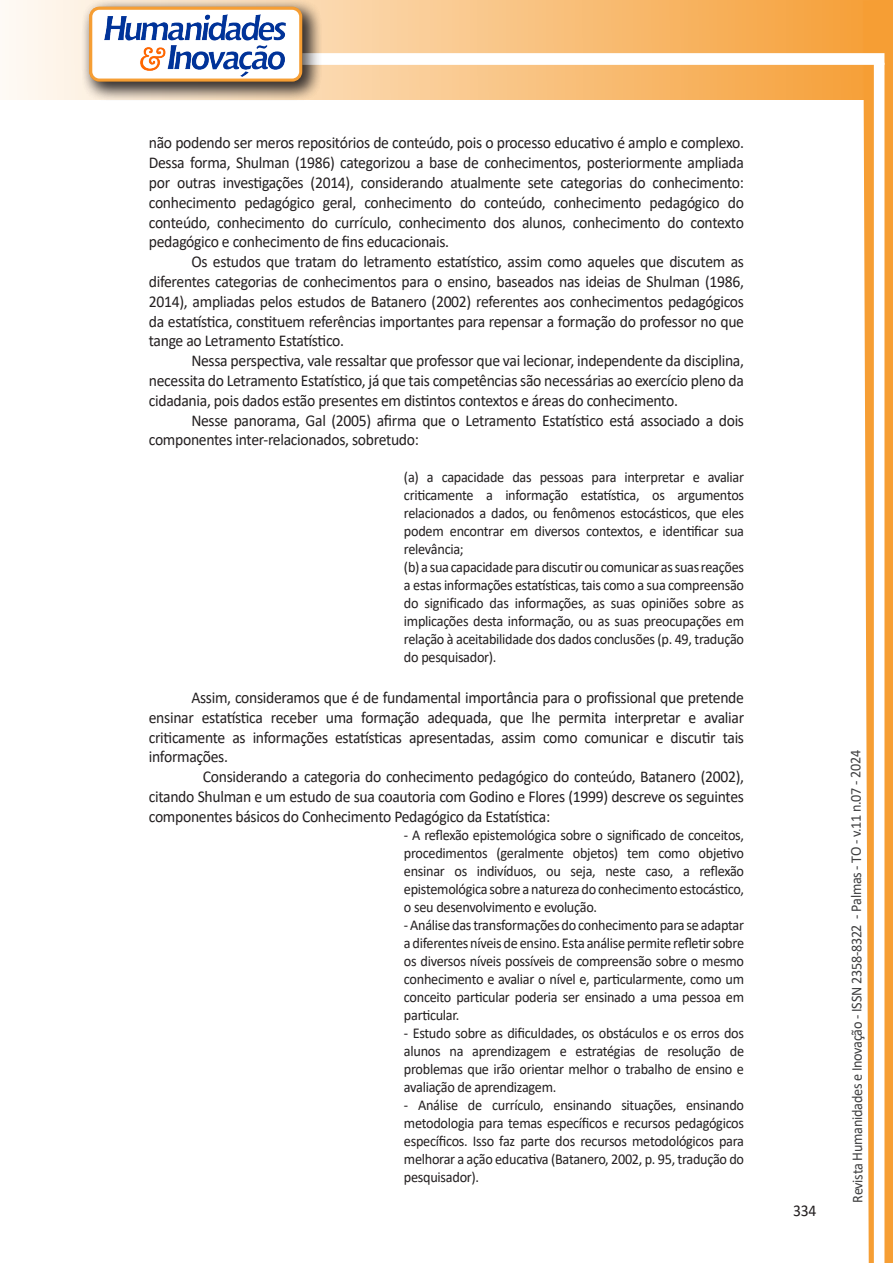
<style>
.page{position:relative;width:893px;height:1263px;background:#fff}
.page>*{position:absolute;margin:0;border:0;box-sizing:border-box;transform-origin:0 0}
.texto{font:16.5px/19.8px "Calibri";letter-spacing:-.02em;color:#231f20;text-align:justify;scale:.95 1}
.citacao{font:15px/18px "Calibri";letter-spacing:-.02em;color:#231f20;text-align:justify;scale:.95 1}
.t1{font:15px "Calibri";letter-spacing:-.025em;color:#3e3e3f;scale:.95 1}
</style>
<div class="page">
<svg style="left:5px;top:0;width:858px;height:100px;background:#f9c484"></svg>
<div style="left:302px;top:53px;width:582px;height:12px;background:#fff;border:2px solid #fff"></div>
<svg style="left:863px;top:0;width:30px;height:1263px"></svg>
<div style="left:81px;top:0;width:241px;height:102px;background:#231f20;opacity:.75"></div>
<div style="left:91px;top:8px;width:210px;height:72px;background:#fff;border-radius:9px"></div>
<img style="left:104px;top:14px;width:181px;height:62px">
<div style="left:89px;top:7px;width:213px;height:75px;border:3px solid #f69e34;border-radius:9px"></div>
<p class="texto" style="left:149px;top:133px;width:628px">não podendo ser meros repositórios de conteúdo, pois o processo educativo é amplo e complexo.<br>Dessa forma, Shulman (1986) categorizou a base de conhecimentos, posteriormente ampliada por outras investigações (2014), considerando atualmente sete categorias do conhecimento: conhecimento pedagógico geral, conhecimento do conteúdo, conhecimento pedagógico do conteúdo, conhecimento do currículo, conhecimento dos alunos, conhecimento do contexto pedagógico e conhecimento de fins educacionais.</p>
<p class="texto" style="left:149px;top:251px;width:628px;text-indent:43px">Os estudos que tratam do letramento estatístico, assim como aqueles que discutem as diferentes categorias de conhecimentos para o ensino, baseados nas ideias de Shulman (1986, 2014), ampliadas pelos estudos de Batanero (2002) referentes aos conhecimentos pedagógicos da estatística, constituem referências importantes para repensar a formação do professor no que tange ao Letramento Estatístico.</p>
<p class="texto" style="left:149px;top:350px;width:628px;text-indent:43px">Nessa perspectiva, vale ressaltar que professor que vai lecionar, independente da disciplina, necessita do Letramento Estatístico, já que tais competências são necessárias ao exercício pleno da cidadania, pois dados estão presentes em distintos contextos e áreas do conhecimento.</p>
<p class="texto" style="left:149px;top:410px;width:628px;text-indent:43px">Nesse panorama, Gal (2005) afirma que o Letramento Estatístico está associado a dois componentes inter-relacionados, sobretudo:</p>
<p class="citacao" style="left:404px;top:467px;width:360px">(a) a capacidade das pessoas para interpretar e avaliar criticamente a informação estatística, os argumentos relacionados a dados, ou fenômenos estocásticos, que eles podem encontrar em diversos contextos, e identificar sua relevância;</p>
<p class="citacao" style="left:404px;top:557px;width:360px">(b) a sua capacidade para discutir ou comunicar as suas reações a estas informações estatísticas, tais como a sua compreensão do significado das informações, as suas opiniões sobre as implicações desta informação, ou as suas preocupações em relação à aceitabilidade dos dados conclusões (p. 49, tradução do pesquisador).</p>
<p class="texto" style="left:149px;top:687px;width:628px;text-indent:43px">Assim, consideramos que é de fundamental importância para o profissional que pretende ensinar estatística receber uma formação adequada, que lhe permita interpretar e avaliar criticamente as informações estatísticas apresentadas, assim como comunicar e discutir tais informações.</p>
<p class="texto" style="left:149px;top:766px;width:628px;text-indent:54px">Considerando a categoria do conhecimento pedagógico do conteúdo, Batanero (2002), citando Shulman e um estudo de sua coautoria com Godino e Flores (1999) descreve os seguintes componentes básicos do Conhecimento Pedagógico da Estatística:</p>
<p class="citacao" style="left:404px;top:825px;width:360px">- A reflexão epistemológica sobre o significado de conceitos, procedimentos (geralmente objetos) tem como objetivo ensinar os indivíduos, ou seja, neste caso, a reflexão epistemológica sobre a natureza do conhecimento estocástico, o seu desenvolvimento e evolução.</p>
<p class="citacao" style="left:404px;top:915px;width:360px">- Análise das transformações do conhecimento para se adaptar a diferentes níveis de ensino. Esta análise permite refletir sobre os diversos níveis possíveis de compreensão sobre o mesmo conhecimento e avaliar o nível e, particularmente, como um conceito particular poderia ser ensinado a uma pessoa em particular.</p>
<p class="citacao" style="left:404px;top:1023px;width:359px">- Estudo sobre as dificuldades, os obstáculos e os erros dos alunos na aprendizagem e estratégias de resolução de problemas que irão orientar melhor o trabalho de ensino e avaliação de aprendizagem.</p>
<p class="citacao" style="left:404px;top:1095px;width:360px">- Análise de currículo, ensinando situações, ensinando metodologia para temas específicos e recursos pedagógicos específicos. Isso faz parte dos recursos metodológicos para melhorar a ação educativa (Batanero, 2002, p. 95, tradução do pesquisador).</p>
<p class="texto" style="left:793px;top:1200px;width:26px">334</p>
<p class="t1" style="left:846px;top:1203px;width:478px;rotate:-90deg">Revista Humanidades e Inovação - ISSN 2358-8322 - Palmas - TO - v.11 n.07 - 2024</p>
</div>
